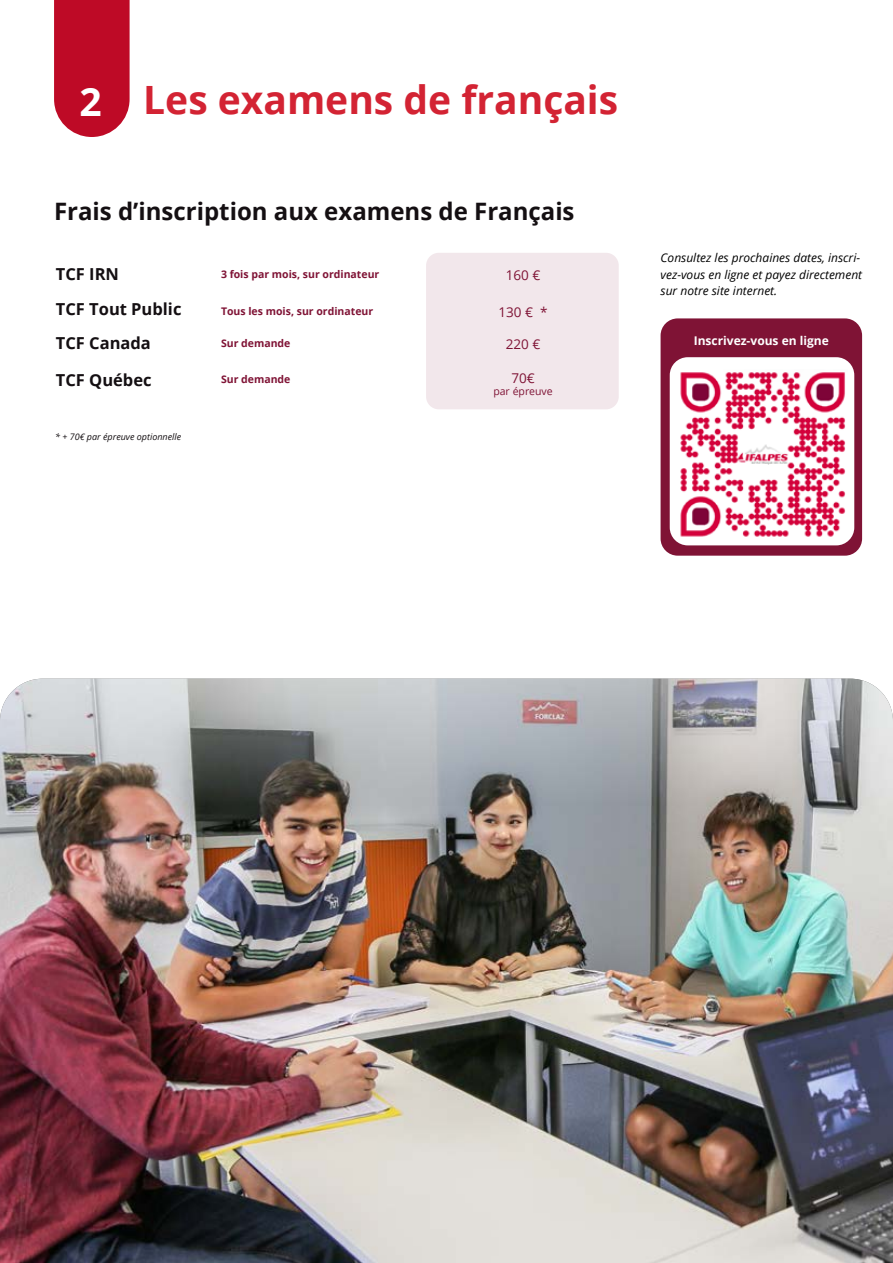
<style>
.page{position:relative;width:893px;height:1263px;background:#fff}
.page>*{position:absolute;margin:0;border:0;box-sizing:border-box;transform-origin:0 0}
.t1{font:700 39px "Open Sans";color:#d32333}
.t2{font:700 24px "Open Sans";color:#140f12}
.t3{font:700 16.5px/34.5px "Open Sans";color:#140f12}
.t4{font:13.5px "Open Sans";color:#7f1335}
.t5{font:italic 12px/16.5px "Open Sans";color:#000}
.t6{font:700 12px "Open Sans";color:#fff}
.t7{font:700 10.5px "Open Sans";color:#7f1335}
.t8{font:10.5px "Open Sans";color:#7f1335}
.t9{font:italic 9px "Open Sans";color:#140f12}
.s1{color:#fff}
</style>
<div class="page">
<svg style="left:54px;top:0;width:76px;height:137px;background:#c21933"></svg>
<div style="left:426px;top:253px;width:193px;height:156px;background:#f2e7eb;border-radius:13px"></div>
<img style="left:0;top:679px;width:893px;height:584px">
<div style="left:661px;top:318px;width:201px;height:238px;background:#7f1335;border-radius:17px"></div>
<div style="left:670px;top:357px;width:184px;height:188px;background:#fff;border-radius:18px"></div>
<img style="left:680px;top:372px;width:166px;height:165px">
<h1 class="t1" style="left:80px;top:72px;width:540px"><span class="s1">2</span> Les examens de français</h1>
<h2 class="t2" style="left:54px;top:195px;width:522px">Frais d’inscription aux examens de Français</h2>
<h3 class="t3" style="left:56px;top:257px;width:127px">TCF IRN<br>TCF Tout Public<br>TCF Canada</h3>
<h3 class="t3" style="left:56px;top:362px;width:97px">TCF Québec</h3>
<p class="t9" style="left:55px;top:430px;width:128px">* + 70€ par épreuve optionnelle</p>
<p class="t7" style="left:221px;top:266px;width:160px">3 fois par mois, sur ordinateur</p>
<p class="t7" style="left:221px;top:304px;width:154px">Tous les mois, sur ordinateur</p>
<p class="t7" style="left:221px;top:336px;width:71px">Sur demande</p>
<p class="t7" style="left:221px;top:372px;width:71px">Sur demande</p>
<p class="t4" style="left:506px;top:266px;width:36px">160 €</p>
<p class="t4" style="left:498px;top:303px;width:51px">130 € *</p>
<p class="t4" style="left:506px;top:335px;width:36px">220 €</p>
<p class="t4" style="left:511px;top:369px;width:25px">70€</p>
<p class="t8" style="left:493px;top:384px;width:61px">par épreuve</p>
<p class="t5" style="left:661px;top:249px;width:203px">Consultez les prochaines dates, inscri&shy;vez-vous en ligne et payez directement sur notre site internet.</p>
<p class="t6" style="left:694px;top:333px;width:137px">Inscrivez-vous en ligne</p>
</div>
